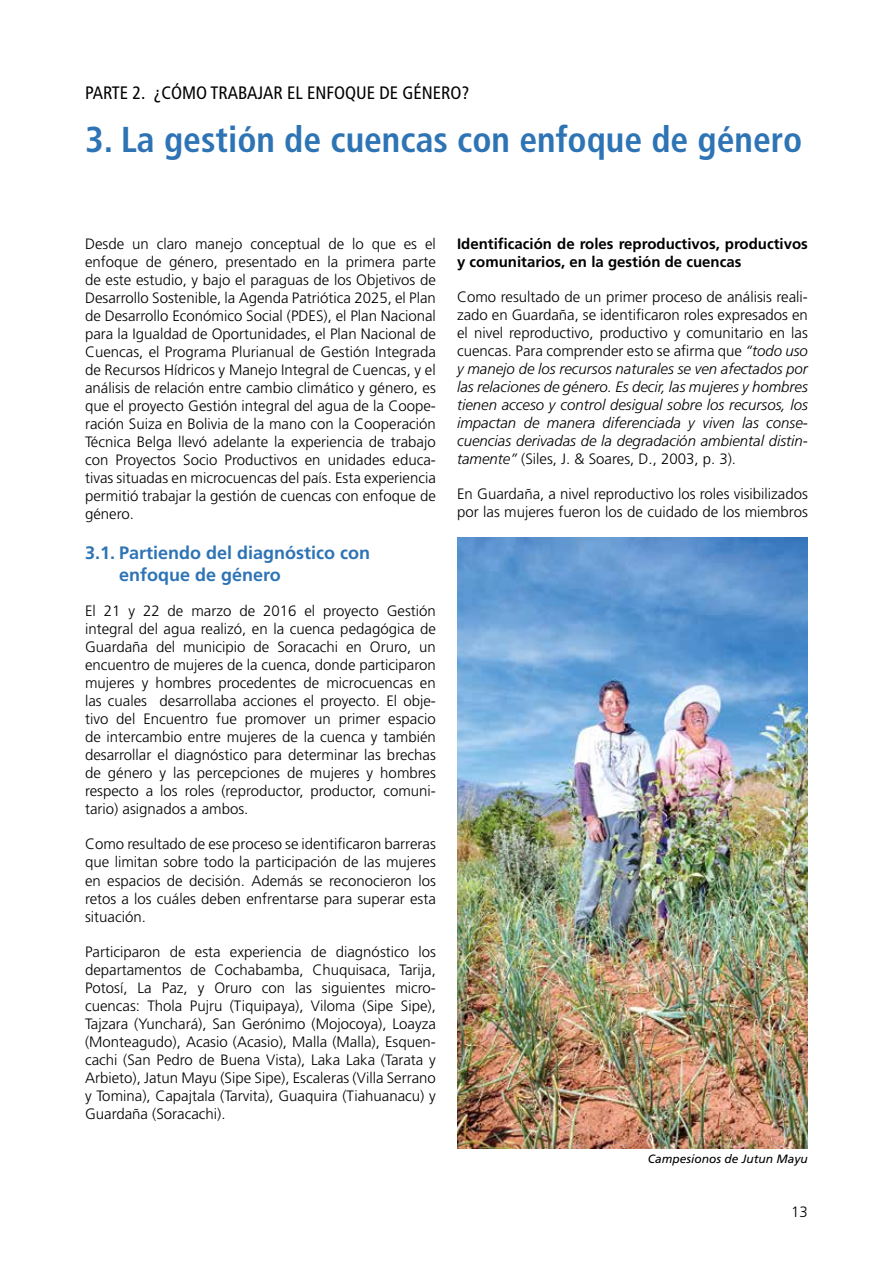
<style>
.page{position:relative;width:893px;height:1263px;background:#fff}
.page>*{position:absolute;margin:0;border:0;box-sizing:border-box;transform-origin:0 0}
.t1{font:700 condensed 36px "Frutiger LT Std";color:#2e74b5}
.t2{font:700 18px/22.5px "Frutiger LT Std";color:#2e74b5}
.t3{font:condensed 18px "Frutiger LT Std";color:#000}
.t4{font:300 15px/18px "Frutiger LT Std";color:#000;text-align:justify}
.t5{font:italic 300 15px/18px "Frutiger LT Std";color:#000;text-align:justify}
.t6{font:700 15px/18px "Frutiger LT Std";color:#000}
.t7{font:italic 12px "Frutiger LT Std";color:#000}
.s1{font-style:normal}
</style>
<div class="page">
<img style="left:457px;top:538px;width:351px;height:610px">
<p class="t3" style="left:85px;top:82px;width:386px">PARTE 2. ¿CÓMO TRABAJAR EL ENFOQUE DE GÉNERO?</p>
<h1 class="t1" style="left:85px;top:118px;width:719px">3. La gestión de cuencas con enfoque de género</h1>
<p class="t4" style="left:85px;top:235px;width:352px">Desde un claro manejo conceptual de lo que es el enfoque de género, presentado en la primera parte de este estudio, y bajo el paraguas de los Objetivos de Desarrollo Sostenible, la Agenda Patriótica 2025, el Plan de Desarrollo Económico Social (PDES), el Plan Nacional para la Igualdad de Oportunidades, el Plan Nacional de Cuencas, el Programa Plurianual de Gestión Integrada de Recursos Hídricos y Manejo Integral de Cuencas, y el análisis de relación entre cambio climático y género, es que el proyecto Gestión integral del agua de la Coope&shy;ración Suiza en Bolivia de la mano con la Cooperación Técnica Belga llevó adelante la experiencia de trabajo con Proyectos Socio Productivos en unidades educa&shy;tivas situadas en microcuencas del país. Esta experiencia permitió trabajar la gestión de cuencas con enfoque de género.</p>
<p class="t2" style="left:119px;top:541px;width:253px;text-indent:-34px">3.1. Partiendo del diagnóstico con enfoque de género</p>
<p class="t4" style="left:85px;top:602px;width:352px">El 21 y 22 de marzo de 2016 el proyecto Gestión integral del agua realizó, en la cuenca pedagógica de Guardaña del municipio de Soracachi en Oruro, un encuentro de mujeres de la cuenca, donde participaron mujeres y hombres procedentes de microcuencas en las cuales desarrollaba acciones el proyecto. El obje&shy;tivo del Encuentro fue promover un primer espacio de intercambio entre mujeres de la cuenca y también desarrollar el diagnóstico para determinar las brechas de género y las percepciones de mujeres y hombres respecto a los roles (reproductor, productor, comuni&shy;tario) asignados a ambos.</p>
<p class="t4" style="left:85px;top:835px;width:352px">Como resultado de ese proceso se identificaron barreras que limitan sobre todo la participación de las mujeres en espacios de decisión. Además se reconocieron los retos a los cuáles deben enfrentarse para superar esta situación.</p>
<p class="t4" style="left:85px;top:942px;width:352px">Participaron de esta experiencia de diagnóstico los departamentos de Cochabamba, Chuquisaca, Tarija, Potosí, La Paz, y Oruro con las siguientes micro&shy;cuencas: Thola Pujru (Tiquipaya), Viloma (Sipe Sipe), Tajzara (Yunchará), San Gerónimo (Mojocoya), Loayza (Monteagudo), Acasio (Acasio), Malla (Malla), Esquen&shy;cachi (San Pedro de Buena Vista), Laka Laka (Tarata y Arbieto), Jatun Mayu (Sipe Sipe), Escaleras (Villa Serrano y Tomina), Capajtala (Tarvita), Guaquira (Tiahuanacu) y Guardaña (Soracachi).</p>
<p class="t6" style="left:457px;top:235px;width:352px">Identificación de roles reproductivos, productivos y comunitarios, en la gestión de cuencas</p>
<p class="t5" style="left:457px;top:288px;width:352px"><span class="s1">Como resultado de un primer proceso de análisis reali&shy;zado en Guardaña, se identificaron roles expresados en el nivel reproductivo, productivo y comunitario en las cuencas. Para comprender esto se afirma que</span> “todo uso y manejo de los recursos naturales se ven afectados por las relaciones de género. Es decir, las mujeres y hombres tienen acceso y control desigual sobre los recursos, los impactan de manera diferenciada y viven las conse&shy;cuencias derivadas de la degradación ambiental distin&shy;tamente” <span class="s1">(Siles, J. &amp; Soares, D., 2003, p. 3).</span></p>
<p class="t4" style="left:457px;top:485px;width:352px">En Guardaña, a nivel reproductivo los roles visibilizados por las mujeres fueron los de cuidado de los miembros</p>
<p class="t7" style="left:648px;top:1152px;width:162px">Campesionos de Jutun Mayu</p>
<p class="t4" style="left:791px;top:1203px;width:18px">13</p>
</div>
